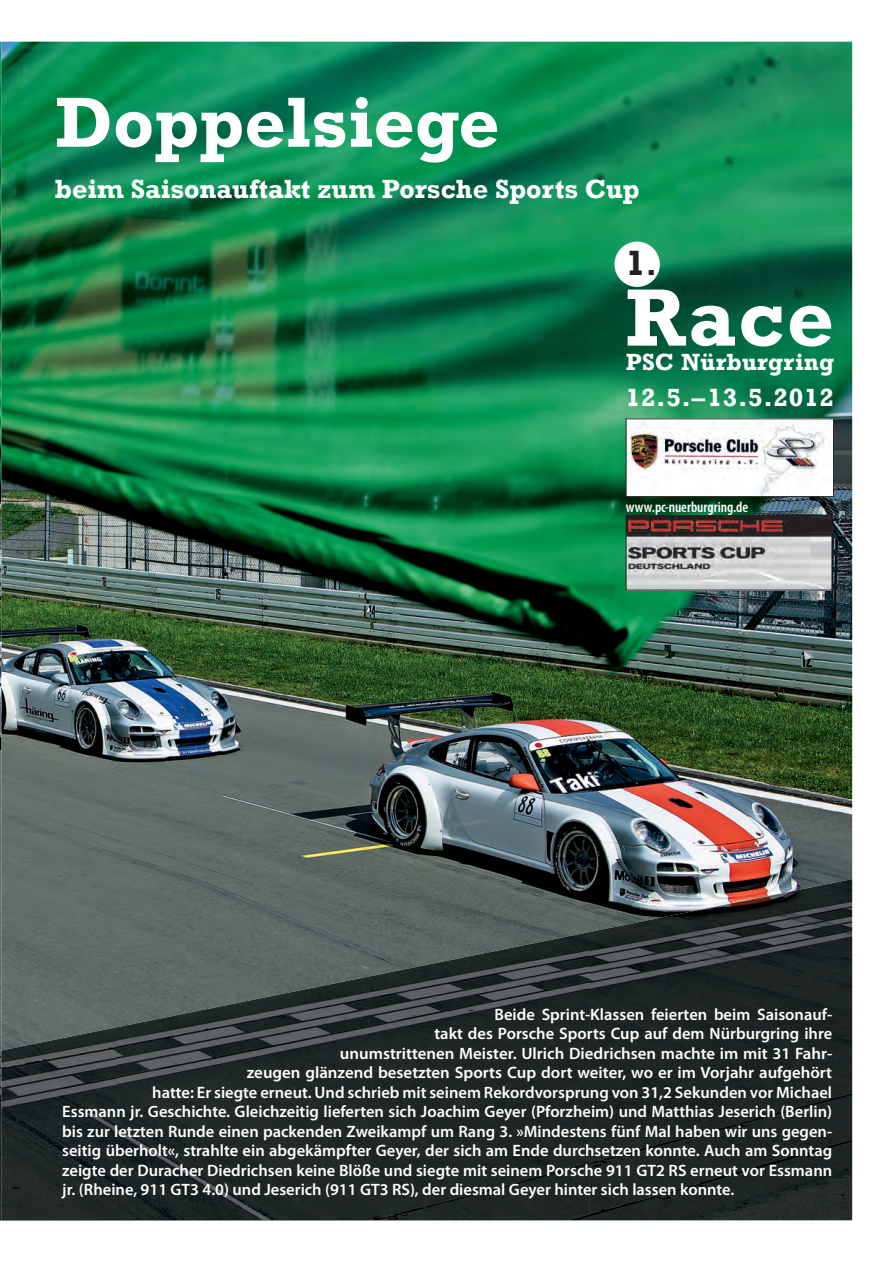
<style>
.page{position:relative;width:896px;height:1266px;background:#fff}
.page>*{position:absolute;margin:0;border:0;box-sizing:border-box;transform-origin:0 0}
.t1{font:700 82.5px "Rockwell";color:#fff}
.t2{font:700 72px "Rockwell";color:#fff}
.t3{font:700 36px "Rockwell";color:#231f20}
.t4{font:700 27px "Rockwell";color:#fff}
.t5{font:700 25.5px "Rockwell";letter-spacing:.025em;color:#fff;scale:1.04 1}
.t6{font:700 24px "Rockwell";letter-spacing:.01em;color:#fff}
.t7{font:600 16.5px "Myriad Pro";color:#fff}
.t8{font:600 condensed 15px "Myriad Pro";letter-spacing:-.005em;color:#fff}
.s1{font-size:31.5px}
</style>
<div class="page">
<img style="left:1px;top:42px;width:851px;height:837px">
<img style="left:0;top:42px;width:1px;height:837px">
<svg style="left:0;top:879px;width:852px;height:341px;background:#5c6764"></svg>
<img style="left:589px;top:879px;width:263px;height:340px">
<img style="left:326px;top:931px;width:263px;height:288px">
<img style="left:116px;top:984px;width:211px;height:235px">
<img style="left:0;top:1027px;width:116px;height:192px">
<img style="left:0;top:1050px;width:1px;height:169px">
<div style="left:614px;top:241px;width:45px;height:46px;background:#fff;border-radius:50%"></div>
<img style="left:627px;top:420px;width:204px;height:75px">
<div style="left:625px;top:418px;width:208px;height:79px;border:1px solid #231f20"></div>
<img style="left:627px;top:517px;width:203px;height:71px">
<div style="left:625px;top:515px;width:207px;height:75px;border:1px solid #231f20"></div>
<h2 class="t2" style="left:55px;top:79px;width:446px">Doppelsiege</h2>
<h3 class="t4" style="left:55px;top:172px;width:586px">beim Saisonauftakt zum Porsche Sports Cup</h3>
<h3 class="t3" style="left:625px;top:241px;width:33px">1<span class="s1">.</span></h3>
<h1 class="t1" style="left:625px;top:268px;width:210px">Race</h1>
<h3 class="t6" style="left:625px;top:347px;width:210px">PSC Nürburgring</h3>
<h3 class="t5" style="left:625px;top:382px;width:202px">12.5. – 13.5. 2012</h3>
<p class="t8" style="left:625px;top:498px;width:124px">www.pc-nuerburgring.de</p>
<p class="t7" style="left:494px;top:1003px;width:339px">Beide Sprint-Klassen feierten beim Saisonauf-</p>
<p class="t7" style="left:434px;top:1022px;width:399px">takt des Porsche Sports Cup auf dem Nürburgring ihre</p>
<p class="t7" style="left:340px;top:1042px;width:494px">unumstrittenen Meister. Ulrich Diedrichsen machte im mit 31 Fahr-</p>
<p class="t7" style="left:247px;top:1061px;width:586px">zeugen glänzend besetzten Sports Cup dort weiter, wo er im Vorjahr aufgehört</p>
<p class="t7" style="left:152px;top:1081px;width:681px">hatte: Er siegte erneut. Und schrieb mit seinem Rekordvorsprung von 31,2 Sekunden vor Michael</p>
<p class="t7" style="left:62px;top:1100px;width:771px">Essmann jr. Geschichte. Gleichzeitig lieferten sich Joachim Geyer (Pforzheim) und Matthias Jeserich (Berlin)</p>
<p class="t7" style="left:62px;top:1120px;width:771px">bis zur letzten Runde einen packenden Zweikampf um Rang 3. »Mindestens fünf Mal haben wir uns gegen-</p>
<p class="t7" style="left:62px;top:1139px;width:771px">seitig überholt«, strahlte ein abgekämpfter Geyer, der sich am Ende durchsetzen konnte. Auch am Sonntag</p>
<p class="t7" style="left:62px;top:1159px;width:771px">zeigte der Duracher Diedrichsen keine Blöße und siegte mit seinem Porsche 911 GT2 RS erneut vor Essmann</p>
<p class="t7" style="left:62px;top:1178px;width:673px">jr. (Rheine, 911 GT3 4.0) und Jeserich (911 GT3 RS), der diesmal Geyer hinter sich lassen konnte.</p>
</div>
